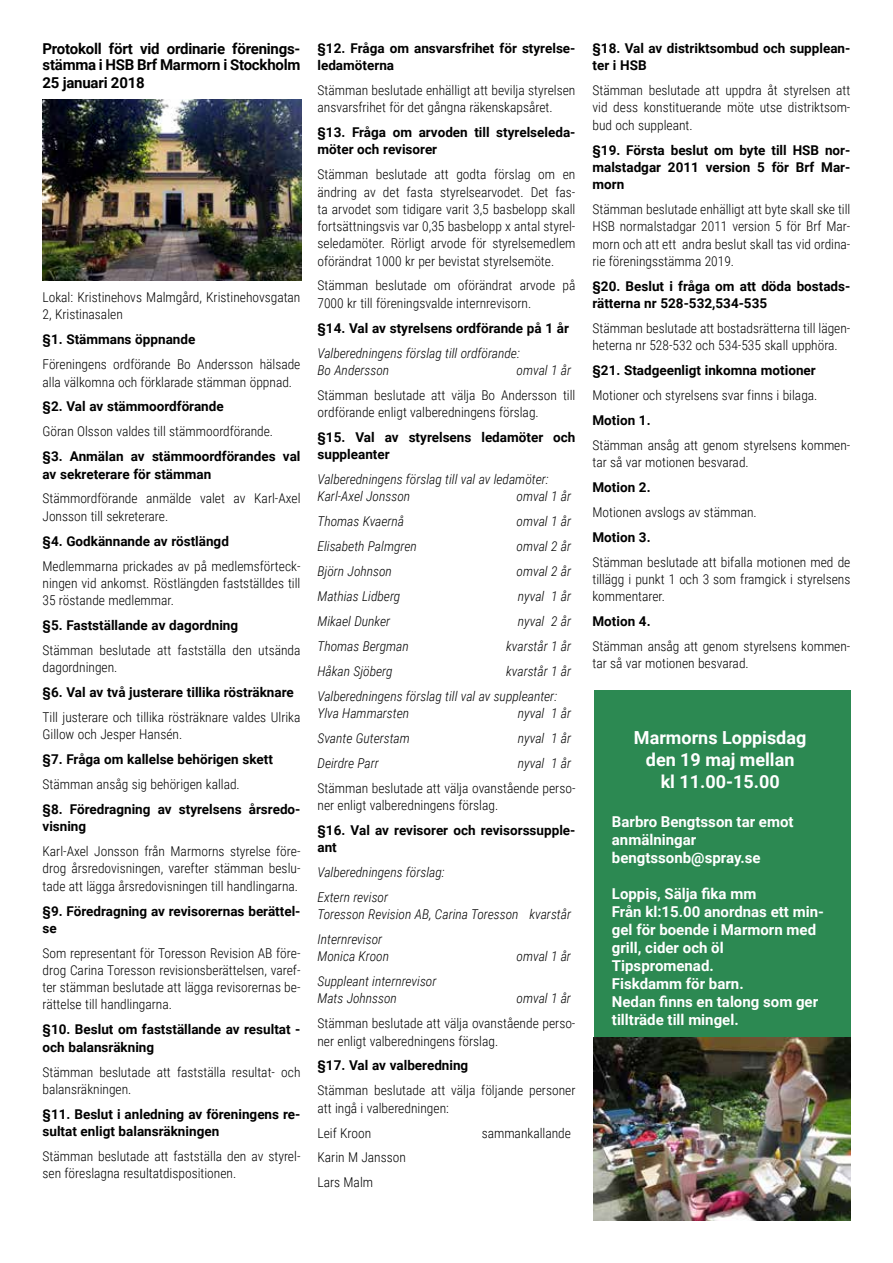
<style>
.page{position:relative;width:893px;height:1263px;background:#fff}
.page>*{position:absolute;margin:0;border:0;box-sizing:border-box;transform-origin:0 0}
.t1{font:700 18px/21.6px "Roboto";color:#fff;text-align:center}
.t2{font:700 15px/18px "Roboto";color:#fff}
.t3{font:700 15px/16.8px "Roboto";letter-spacing:-.015em;color:#000;text-align:justify}
.t4{font:300 13.5px/17.2px "Roboto Condensed";color:#000}
.t5{font:700 13.5px/17.2px "Roboto";color:#000}
.t6{font:italic 300 13.5px/17.2px "Roboto Condensed";color:#000}
</style>
<div class="page">
<img style="left:43px;top:100px;width:258px;height:180px">
<div style="left:594px;top:691px;width:256px;height:502px;background:#2c8952"></div>
<img style="left:594px;top:1037px;width:256px;height:183px">
<p class="t3" style="left:43px;top:39px;width:259px">Protokoll fört vid ordinarie förenings&shy;stämma i HSB Brf Marmorn i Stockholm 25 januari 2018</p>
<p class="t4" style="left:43px;top:288px;width:259px">Lokal: Kristinehovs Malmgård, Kristinehovsgatan<br>2, Kristinasalen</p>
<p class="t5" style="left:43px;top:330px;width:154px">§1. Stämmans öppnande</p>
<p class="t4" style="left:43px;top:355px;width:259px">Föreningens ordförande Bo Andersson hälsade alla välkomna och förklarade stämman öppnad.</p>
<p class="t5" style="left:43px;top:397px;width:183px">§2. Val av stämmoordförande</p>
<p class="t4" style="left:43px;top:422px;width:232px">Göran Olsson valdes till stämmoordförande.</p>
<p class="t5" style="left:43px;top:447px;width:259px">§3. Anmälan av stämmoordförandes val av sekreterare för stämman</p>
<p class="t4" style="left:43px;top:489px;width:259px">Stämmordförande anmälde valet av Karl-Axel<br>Jonsson till sekreterare.</p>
<p class="t5" style="left:43px;top:532px;width:188px">§4. Godkännande av röstlängd</p>
<p class="t4" style="left:43px;top:557px;width:259px;text-align:justify">Medlemmarna prickades av på medlemsförteck&shy;ningen vid ankomst. Röstlängden fastställdes till 35 röstande medlemmar.</p>
<p class="t5" style="left:43px;top:616px;width:197px">§5. Fastställande av dagordning</p>
<p class="t4" style="left:43px;top:641px;width:259px">Stämman beslutade att fastställa den utsända dagordningen.</p>
<p class="t5" style="left:43px;top:683px;width:253px">§6. Val av två justerare tillika rösträknare</p>
<p class="t4" style="left:43px;top:708px;width:259px">Till justerare och tillika rösträknare valdes Ulrika<br>Gillow och Jesper Hansén.</p>
<p class="t5" style="left:43px;top:750px;width:232px">§7. Fråga om kallelse behörigen skett</p>
<p class="t4" style="left:43px;top:775px;width:199px">Stämman ansåg sig behörigen kallad.</p>
<p class="t5" style="left:43px;top:800px;width:259px">§8. Föredragning av styrelsens årsredo&shy;visning</p>
<p class="t4" style="left:43px;top:842px;width:259px;text-align:justify">Karl-Axel Jonsson från Marmorns styrelse före&shy;drog årsredovisningen, varefter stämman beslu&shy;tade att lägga årsredovisningen till handlingarna.</p>
<p class="t5" style="left:43px;top:901px;width:259px">§9. Föredragning av revisorernas berättel&shy;se</p>
<p class="t4" style="left:43px;top:944px;width:259px;text-align:justify">Som representant för Toresson Revision AB före&shy;drog Carina Toresson revisionsberättelsen, varef&shy;ter stämman beslutade att lägga revisorernas be&shy;rättelse till handlingarna.</p>
<p class="t5" style="left:43px;top:1020px;width:259px">§10. Beslut om fastställande av resultat - och balansräkning</p>
<p class="t4" style="left:43px;top:1062px;width:259px">Stämman beslutade att fastställa resultat- och balansräkningen.</p>
<p class="t5" style="left:43px;top:1105px;width:259px">§11. Beslut i anledning av föreningens re&shy;sultat enligt balansräkningen</p>
<p class="t4" style="left:43px;top:1147px;width:259px">Stämman beslutade att fastställa den av styrel&shy;sen föreslagna resultatdispositionen.</p>
<p class="t5" style="left:317px;top:39px;width:259px">§12. Fråga om ansvarsfrihet för styrelse&shy;ledamöterna</p>
<p class="t4" style="left:317px;top:81px;width:259px">Stämman beslutade enhälligt att bevilja styrelsen ansvarsfrihet för det gångna räkenskapsåret.</p>
<p class="t5" style="left:317px;top:123px;width:259px">§13. Fråga om arvoden till styrelseleda&shy;möter och revisorer</p>
<p class="t4" style="left:317px;top:165px;width:259px;text-align:justify">Stämman beslutade att godta förslag om en ändring av det fasta styrelsearvodet. Det fas&shy;ta arvodet som tidigare varit 3,5 basbelopp skall fortsättningsvis var 0,35 basbelopp x antal styrel&shy;seledamöter. Rörligt arvode för styrelsemedlem oförändrat 1000 kr per bevistat styrelsemöte.</p>
<p class="t4" style="left:317px;top:277px;width:259px">Stämman beslutade om oförändrat arvode på<br>7000 kr till föreningsvalde internrevisorn.</p>
<p class="t5" style="left:317px;top:319px;width:253px">§14. Val av styrelsens ordförande på 1 år</p>
<p class="t6" style="left:317px;top:344px;width:204px">Valberedningens förslag till ordförande:<br>Bo Andersson</p>
<p class="t6" style="left:517px;top:361px;width:56px">omval 1 år</p>
<p class="t4" style="left:317px;top:386px;width:259px">Stämman beslutade att välja Bo Andersson till ordförande enligt valberedningens förslag.</p>
<p class="t5" style="left:317px;top:428px;width:259px">§15. Val av styrelsens ledamöter och suppleanter</p>
<p class="t6" style="left:317px;top:470px;width:232px">Valberedningens förslag till val av ledamöter:<br>Karl-Axel Jonsson</p>
<p class="t6" style="left:517px;top:487px;width:56px">omval 1 år</p>
<p class="t6" style="left:317px;top:512px;width:88px">Thomas Kvaernå</p>
<p class="t6" style="left:517px;top:512px;width:56px">omval 1 år</p>
<p class="t6" style="left:317px;top:537px;width:101px">Elisabeth Palmgren</p>
<p class="t6" style="left:517px;top:537px;width:56px">omval 2 år</p>
<p class="t6" style="left:317px;top:562px;width:76px">Björn Johnson</p>
<p class="t6" style="left:517px;top:562px;width:56px">omval 2 år</p>
<p class="t6" style="left:317px;top:587px;width:84px">Mathias Lidberg</p>
<p class="t6" style="left:518px;top:587px;width:55px">nyval 1 år</p>
<p class="t6" style="left:317px;top:612px;width:74px">Mikael Dunker</p>
<p class="t6" style="left:518px;top:612px;width:55px">nyval 2 år</p>
<p class="t6" style="left:317px;top:637px;width:93px">Thomas Bergman</p>
<p class="t6" style="left:506px;top:637px;width:66px">kvarstår 1 år</p>
<p class="t6" style="left:317px;top:662px;width:76px">Håkan Sjöberg</p>
<p class="t6" style="left:317px;top:658px;width:255px;line-height:24.9px;text-indent:189px">kvarstår 1 år<br>Valberedningens förslag till val av suppleanter:</p>
<p class="t6" style="left:317px;top:704px;width:93px">Ylva Hammarsten</p>
<p class="t6" style="left:518px;top:704px;width:55px">nyval 1 år</p>
<p class="t6" style="left:317px;top:729px;width:94px">Svante Guterstam</p>
<p class="t6" style="left:518px;top:729px;width:55px">nyval 1 år</p>
<p class="t6" style="left:317px;top:754px;width:63px">Deirdre Parr</p>
<p class="t6" style="left:518px;top:754px;width:55px">nyval 1 år</p>
<p class="t4" style="left:317px;top:779px;width:259px">Stämman beslutade att välja ovanstående perso&shy;ner enligt valberedningens förslag.</p>
<p class="t5" style="left:317px;top:821px;width:259px">§16. Val av revisorer och revisorssupple&shy;ant</p>
<p class="t6" style="left:317px;top:859px;width:129px;line-height:24.9px">Valberedningens förslag:<br>Extern revisor</p>
<p class="t6" style="left:317px;top:901px;width:255px;line-height:24.9px">Toresson Revision AB, Carina Toresson kvarstår<br>Internrevisor</p>
<p class="t6" style="left:317px;top:947px;width:73px">Monica Kroon</p>
<p class="t6" style="left:517px;top:947px;width:56px">omval 1 år</p>
<p class="t6" style="left:317px;top:972px;width:120px">Suppleant internrevisor<br>Mats Johnsson</p>
<p class="t6" style="left:517px;top:989px;width:56px">omval 1 år</p>
<p class="t4" style="left:317px;top:1014px;width:259px">Stämman beslutade att välja ovanstående perso&shy;ner enligt valberedningens förslag.</p>
<p class="t5" style="left:317px;top:1056px;width:152px">§17. Val av valberedning</p>
<p class="t4" style="left:317px;top:1081px;width:259px">Stämman beslutade att välja följande personer att ingå i valberedningen:</p>
<p class="t4" style="left:317px;top:1123px;width:55px">Leif Kroon</p>
<p class="t4" style="left:482px;top:1123px;width:91px">sammankallande</p>
<p class="t4" style="left:317px;top:1145px;width:90px;line-height:24.9px">Karin M Jansson<br>Lars Malm</p>
<p class="t5" style="left:592px;top:39px;width:259px">§18. Val av distriktsombud och supplean&shy;ter i HSB</p>
<p class="t4" style="left:592px;top:81px;width:259px;text-align:justify">Stämman beslutade att uppdra åt styrelsen att vid dess konstituerande möte utse distriktsom&shy;bud och suppleant.</p>
<p class="t5" style="left:592px;top:141px;width:259px;text-align:justify">§19. Första beslut om byte till HSB nor&shy;malstadgar 2011 version 5 för Brf Mar&shy;morn</p>
<p class="t4" style="left:592px;top:200px;width:259px;text-align:justify">Stämman beslutade enhälligt att byte skall ske till HSB normalstadgar 2011 version 5 för Brf Mar&shy;morn och att ett andra beslut skall tas vid ordina&shy;rie föreningsstämma 2019.</p>
<p class="t5" style="left:592px;top:277px;width:259px">§20. Beslut i fråga om att döda bostads&shy;rätterna nr 528-532,534-535</p>
<p class="t4" style="left:592px;top:319px;width:259px">Stämman beslutade att bostadsrätterna till lägen&shy;heterna nr 528-532 och 534-535 skall upphöra.</p>
<p class="t5" style="left:592px;top:361px;width:225px">§21. Stadgeenligt inkomna motioner</p>
<p class="t4" style="left:592px;top:386px;width:226px">Motioner och styrelsens svar finns i bilaga.</p>
<p class="t5" style="left:592px;top:411px;width:60px">Motion 1.</p>
<p class="t4" style="left:592px;top:436px;width:259px">Stämman ansåg att genom styrelsens kommen&shy;tar så var motionen besvarad.</p>
<p class="t5" style="left:592px;top:478px;width:60px">Motion 2.</p>
<p class="t4" style="left:592px;top:503px;width:166px">Motionen avslogs av stämman.</p>
<p class="t5" style="left:592px;top:528px;width:60px">Motion 3.</p>
<p class="t4" style="left:592px;top:553px;width:259px;text-align:justify">Stämman beslutade att bifalla motionen med de tillägg i punkt 1 och 3 som framgick i styrelsens kommentarer.</p>
<p class="t5" style="left:592px;top:612px;width:60px">Motion 4.</p>
<p class="t4" style="left:592px;top:637px;width:259px">Stämman ansåg att genom styrelsens kommen&shy;tar så var motionen besvarad.</p>
<h1 class="t1" style="left:634px;top:726px;width:174px">Marmorns Loppisdag den 19 maj mellan<br>kl 11.00-15.00</h1>
<p class="t2" style="left:612px;top:812px;width:183px">Barbro Bengtsson tar emot anmälningar bengtssonb@spray.se</p>
<p class="t2" style="left:612px;top:884px;width:213px">Loppis, Sälja fika mm<br>Från kl:15.00 anordnas ett min&shy;gel för boende i Marmorn med grill, cider och öl<br>Tipspromenad.<br>Fiskdamm för barn.<br>Nedan finns en talong som ger tillträde till mingel.</p>
</div>
